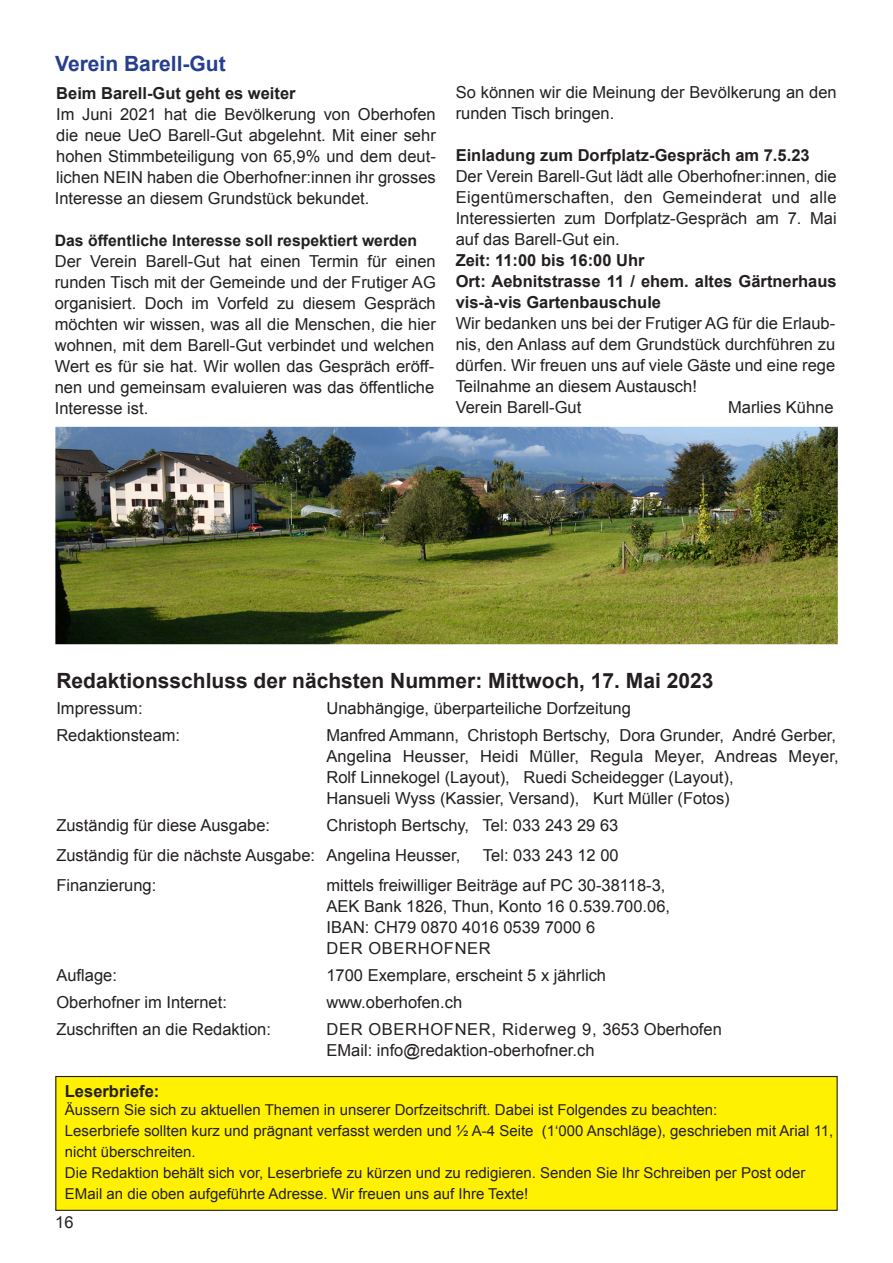
<style>
.page{position:relative;width:893px;height:1263px;background:#fff}
.page>*{position:absolute;margin:0;border:0;box-sizing:border-box;transform-origin:0 0}
.t1{font:700 21px "Arial";color:#231f20}
.t2{font:700 21px "Arial";color:#253f8e}
.t3{font:16.5px/21px "Arial";color:#231f20}
.t4{font:700 16.5px/21px "Arial";color:#231f20}
.t5{font:700 15.75px "Arial";color:#231f20}
.t6{font:15px/21px "Arial";color:#231f20}
</style>
<div class="page">
<div style="left:56px;top:1076px;width:781px;height:134px;background:#fff101"></div>
<div style="left:55px;top:1076px;width:783px;height:135px;border:1px solid #231f20"></div>
<img style="left:55px;top:427px;width:783px;height:217px">
<p class="t2" style="left:55px;top:49px;width:172px">Verein Barell-Gut</p>
<p class="t4" style="left:56px;top:83px;width:241px">Beim Barell-Gut geht es weiter</p>
<p class="t3" style="left:55px;top:104px;width:382px;text-align:justify">Im Juni 2021 hat die Bevölkerung von Oberhofen die neue UeO Barell-Gut abgelehnt. Mit einer sehr hohen Stimmbeteiligung von 65,9% und dem deut&shy;lichen NEIN haben die Oberhofner:innen ihr grosses Interesse an diesem Grundstück bekundet.</p>
<p class="t5" style="left:55px;top:230px;width:364px">Das öffentliche Interesse soll respektiert werden</p>
<p class="t3" style="left:55px;top:251px;width:383px;text-align:justify">Der Verein Barell-Gut hat einen Termin für einen runden Tisch mit der Gemeinde und der Frutiger AG organisiert. Doch im Vorfeld zu diesem Gespräch möchten wir wissen, was all die Menschen, die hier wohnen, mit dem Barell-Gut verbindet und welchen Wert es für sie hat. Wir wollen das Gespräch eröff&shy;nen und gemeinsam evaluieren was das öffentliche Interesse ist.</p>
<p class="t3" style="left:456px;top:82px;width:382px">So können wir die Meinung der Bevölkerung an den runden Tisch bringen.</p>
<p class="t4" style="left:456px;top:145px;width:355px">Einladung zum Dorfplatz-Gespräch am 7.5.23</p>
<p class="t3" style="left:456px;top:166px;width:382px;text-align:justify">Der Verein Barell-Gut lädt alle Oberhofner:innen, die Eigentümerschaften, den Gemeinderat und alle Interessierten zum Dorfplatz-Gespräch am 7. Mai auf das Barell-Gut ein.</p>
<p class="t4" style="left:456px;top:250px;width:382px">Zeit: 11:00 bis 16:00 Uhr<br>Ort: Aebnitstrasse 11 / ehem. altes Gärtnerhaus vis-à-vis Gartenbauschule</p>
<p class="t3" style="left:456px;top:313px;width:381px">Wir bedanken uns bei der Frutiger AG für die Erlaub&shy;nis, den Anlass auf dem Grundstück durchführen zu dürfen. Wir freuen uns auf viele Gäste und eine rege Teilnahme an diesem Austausch!<br>Verein Barell-Gut</p>
<p class="t3" style="left:728px;top:397px;width:107px">Marlies Kühne</p>
<p class="t1" style="left:56px;top:667px;width:659px">Redaktionsschluss der nächsten Nummer: Mittwoch, 17. Mai 2023</p>
<p class="t3" style="left:56px;top:697px;width:88px">Impressum:</p>
<p class="t3" style="left:326px;top:697px;width:306px">Unabhängige, überparteiliche Dorfzeitung</p>
<p class="t3" style="left:56px;top:724px;width:125px">Redaktionsteam:</p>
<p class="t3" style="left:326px;top:724px;width:514px">Manfred Ammann, Christoph Bertschy, Dora Grunder, André Gerber, Angelina Heusser, Heidi Müller, Regula Meyer, Andreas Meyer, Rolf Linnekogel (Layout), Ruedi Scheidegger (Layout),<br>Hansueli Wyss (Kassier, Versand), Kurt Müller (Fotos)</p>
<p class="t3" style="left:56px;top:814px;width:215px">Zuständig für diese Ausgabe:</p>
<p class="t3" style="left:56px;top:810px;width:563px;line-height:30px;text-indent:270px">Christoph Bertschy, Tel: 033 243 29 63<br>Zuständig für die nächste Ausgabe: Angelina Heusser,</p>
<p class="t3" style="left:483px;top:844px;width:137px">Tel: 033 243 12 00</p>
<p class="t3" style="left:56px;top:874px;width:101px">Finanzierung:</p>
<p class="t3" style="left:326px;top:874px;width:345px">mittels freiwilliger Beiträge auf PC 30-38118-3, AEK Bank 1826, Thun, Konto 16 0.539.700.06, IBAN: CH79 0870 4016 0539 7000 6<br>DER OBERHOFNER</p>
<p class="t3" style="left:56px;top:964px;width:62px">Auflage:</p>
<p class="t3" style="left:326px;top:964px;width:281px">1700 Exemplare, erscheint 5 x jährlich</p>
<p class="t3" style="left:56px;top:991px;width:172px">Oberhofner im Internet:</p>
<p class="t3" style="left:326px;top:991px;width:137px">www.oberhofen.ch</p>
<p class="t3" style="left:56px;top:1018px;width:216px">Zuschriften an die Redaktion:</p>
<p class="t3" style="left:326px;top:1018px;width:397px">DER OBERHOFNER, Riderweg 9, 3653 Oberhofen<br>EMail: info@redaktion-oberhofner.ch</p>
<p class="t4" style="left:65px;top:1081px;width:96px">Leserbriefe:</p>
<p class="t6" style="left:65px;top:1099px;width:770px">Äussern Sie sich zu aktuellen Themen in unserer Dorfzeitschrift. Dabei ist Folgendes zu beachten:<br>Leserbriefe sollten kurz und prägnant verfasst werden und ½ A-4 Seite (1‘000 Anschläge), geschrieben mit Arial 11, nicht überschreiten.<br>Die Redaktion behält sich vor, Leserbriefe zu kürzen und zu redigieren. Senden Sie Ihr Schreiben per Post oder EMail an die oben aufgeführte Adresse. Wir freuen uns auf Ihre Texte!</p>
<p class="t3" style="left:55px;top:1212px;width:20px">16</p>
</div>
